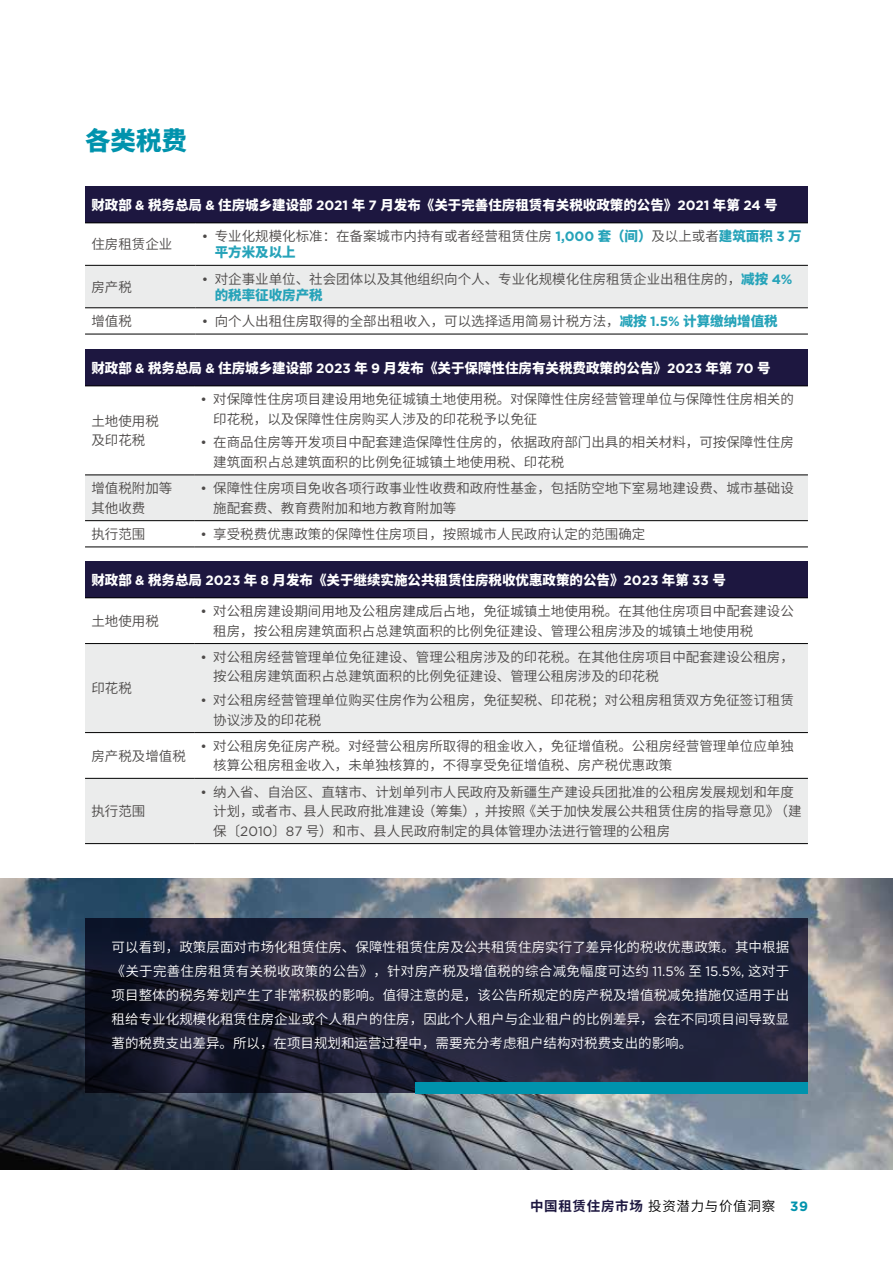
<style>
.page{position:relative;width:893px;height:1263px;background:#fff}
.page>*{position:absolute;margin:0;border:0;box-sizing:border-box;transform-origin:0 0}
.t1{font:900 25.5px "Noto Sans CJ Ksc";color:#0093ad}
.t2{font:600 13.5px/19.5px "Noto Sans CJ Ksc";color:#4c4948}
.t3{font:600 13.5px/24px "Noto Sans CJ Ksc";color:#fff;text-align:justify}
.t4{font:900 13.5px "Noto Sans CJ Ksc";color:#fff}
.t5{font:600 13.5px "Noto Sans CJ Ksc";letter-spacing:.05em;color:#000}
.s1{font-family:"Gotham";font-weight:700}
.s2{font-family:"Gotham";font-weight:400}
.s3{font-family:"Gotham";font-weight:700;color:#26a3b9}
.s4{font-weight:900;color:#26a3b9}
.s5{font-weight:700;color:#1d1740}
.s6{font-family:"Gotham";font-weight:700;color:#0093ad}
</style>
<div class="page">
<img style="left:0;top:879px;width:893px;height:290px">
<svg style="left:85px;top:918px;width:723px;height:175px;background:#222238"></svg>
<div style="left:85px;top:186px;width:723px;height:37px;background:#1d1740"></div>
<div style="left:85px;top:266px;width:723px;height:41px;background:#ebecec"></div>
<hr style="left:85px;top:222px;width:111px;height:1px;background:#000">
<hr style="left:196px;top:222px;width:612px;height:1px;background:#000">
<hr style="left:85px;top:265px;width:111px;height:1px;background:#000">
<hr style="left:196px;top:265px;width:612px;height:1px;background:#000">
<hr style="left:85px;top:307px;width:111px;height:1px;background:#000">
<hr style="left:196px;top:307px;width:612px;height:1px;background:#000">
<hr style="left:85px;top:334px;width:111px;height:1px;background:#000">
<hr style="left:196px;top:334px;width:612px;height:1px;background:#000">
<div style="left:85px;top:349px;width:723px;height:37px;background:#1d1740"></div>
<div style="left:85px;top:475px;width:723px;height:45px;background:#ebecec"></div>
<hr style="left:85px;top:385px;width:109px;height:1px;background:#000">
<hr style="left:194px;top:385px;width:614px;height:1px;background:#000">
<hr style="left:85px;top:474px;width:109px;height:1px;background:#000">
<hr style="left:194px;top:474px;width:614px;height:1px;background:#000">
<hr style="left:85px;top:520px;width:109px;height:1px;background:#000">
<hr style="left:194px;top:520px;width:614px;height:1px;background:#000">
<hr style="left:85px;top:546px;width:109px;height:1px;background:#000">
<hr style="left:194px;top:546px;width:614px;height:1px;background:#000">
<div style="left:85px;top:561px;width:723px;height:37px;background:#1d1740"></div>
<svg style="left:85px;top:644px;width:723px;height:199px;fill:#ebecec"></svg>
<hr style="left:85px;top:597px;width:109px;height:1px;background:#000">
<hr style="left:194px;top:597px;width:614px;height:1px;background:#000">
<hr style="left:85px;top:643px;width:109px;height:1px;background:#000">
<hr style="left:194px;top:643px;width:614px;height:1px;background:#000">
<hr style="left:85px;top:732px;width:109px;height:1px;background:#000">
<hr style="left:194px;top:732px;width:614px;height:1px;background:#000">
<hr style="left:85px;top:778px;width:109px;height:1px;background:#000">
<hr style="left:194px;top:778px;width:614px;height:1px;background:#000">
<hr style="left:85px;top:843px;width:109px;height:1px;background:#000">
<hr style="left:194px;top:843px;width:614px;height:1px;background:#000">
<div style="left:415px;top:1082px;width:393px;height:11px;background:#0093ad"></div>
<h1 class="t1" style="left:85px;top:126px;width:103px">各类税费</h1>
<p class="t4" style="left:91px;top:197px;width:688px">财政部 <span class="s1">&amp;</span> 税务总局 <span class="s1">&amp;</span> 住房城乡建设部 <span class="s1">2021</span> 年 <span class="s1">7</span> 月发布《关于完善住房租赁有关税收政策的公告》<span class="s1">2021</span> 年第 <span class="s1">24</span> 号</p>
<p class="t2" style="left:91px;top:235px;width:82px">住房租赁企业</p>
<p class="t2" style="left:215px;top:228px;width:588px;line-height:16.2px;text-indent:-13px"><span class="s2">•</span> 专业化规模化标准：在备案城市内持有或者经营租赁住房 <span class="s3">1,000</span> <span class="s4">套（间）</span>及以上或者<span class="s4">建筑面积</span> <span class="s3">3</span> <span class="s4">万平方米及以上</span></p>
<p class="t2" style="left:91px;top:277px;width:42px">房产税</p>
<p class="t2" style="left:215px;top:271px;width:579px;line-height:16.2px;text-indent:-13px"><span class="s2">•</span> 对企事业单位、社会团体以及其他组织向个人、专业化规模化住房租赁企业出租住房的，<span class="s4">减按</span> <span class="s3">4%</span><span class="s4">的税率征收房产税</span></p>
<p class="t2" style="left:91px;top:312px;width:42px">增值税</p>
<p class="t2" style="left:202px;top:312px;width:577px"><span class="s2">•</span> 向个人出租住房取得的全部出租收入，可以选择适用简易计税方法，<span class="s4">减按</span> <span class="s3">1.5%</span> <span class="s4">计算缴纳增值税</span></p>
<p class="t4" style="left:91px;top:360px;width:681px">财政部 <span class="s1">&amp;</span> 税务总局 <span class="s1">&amp;</span> 住房城乡建设部 <span class="s1">2023</span> 年 <span class="s1">9</span> 月发布《关于保障性住房有关税费政策的公告》<span class="s1">2023</span> 年第 <span class="s1">70</span> 号</p>
<p class="t2" style="left:91px;top:411px;width:69px">土地使用税及印花税</p>
<p class="t2" style="left:213px;top:390px;width:582px;text-indent:-13px"><span class="s2">•</span> 对保障性住房项目建设用地免征城镇土地使用税。对保障性住房经营管理单位与保障性住房相关的印花税，以及保障性住房购买人涉及的印花税予以免征</p>
<p class="t2" style="left:213px;top:433px;width:582px;text-indent:-13px"><span class="s2">•</span> 在商品住房等开发项目中配套建造保障性住房的，依据政府部门出具的相关材料，可按保障性住房建筑面积占总建筑面积的比例免征城镇土地使用税、印花税</p>
<p class="t2" style="left:91px;top:479px;width:82px">增值税附加等其他收费</p>
<p class="t2" style="left:213px;top:479px;width:582px;text-indent:-13px"><span class="s2">•</span> 保障性住房项目免收各项行政事业性收费和政府性基金，包括防空地下室易地建设费、城市基础设施配套费、教育费附加和地方教育附加等</p>
<p class="t2" style="left:91px;top:524px;width:55px">执行范围</p>
<p class="t2" style="left:201px;top:524px;width:446px"><span class="s2">•</span> 享受税费优惠政策的保障性住房项目，按照城市人民政府认定的范围确定</p>
<p class="t4" style="left:91px;top:572px;width:636px">财政部 <span class="s1">&amp;</span> 税务总局 <span class="s1">2023</span> 年 <span class="s1">8</span> 月发布《关于继续实施公共租赁住房税收优惠政策的公告》<span class="s1">2023</span> 年第 <span class="s1">33</span> 号</p>
<p class="t2" style="left:91px;top:611px;width:69px">土地使用税</p>
<p class="t2" style="left:213px;top:602px;width:582px;text-indent:-13px"><span class="s2">•</span> 对公租房建设期间用地及公租房建成后占地，免征城镇土地使用税。在其他住房项目中配套建设公租房，按公租房建筑面积占总建筑面积的比例免征建设、管理公租房涉及的城镇土地使用税</p>
<p class="t2" style="left:91px;top:679px;width:42px">印花税</p>
<p class="t2" style="left:213px;top:647px;width:582px;text-indent:-13px"><span class="s2">•</span> 对公租房经营管理单位免征建设、管理公租房涉及的印花税。在其他住房项目中配套建设公租房，按公租房建筑面积占总建筑面积的比例免征建设、管理公租房涉及的印花税</p>
<p class="t2" style="left:213px;top:691px;width:582px;text-indent:-13px"><span class="s2">•</span> 对公租房经营管理单位购买住房作为公租房，免征契税、印花税；对公租房租赁双方免征签订租赁协议涉及的印花税</p>
<p class="t2" style="left:91px;top:746px;width:96px">房产税及增值税</p>
<p class="t2" style="left:213px;top:736px;width:582px;text-indent:-13px"><span class="s2">•</span> 对公租房免征房产税。对经营公租房所取得的租金收入，免征增值税。公租房经营管理单位应单独核算公租房租金收入，未单独核算的，不得享受免征增值税、房产税优惠政策</p>
<p class="t2" style="left:91px;top:802px;width:55px">执行范围</p>
<p class="t2" style="left:213px;top:782px;width:590px;text-indent:-13px"><span class="s2">•</span> 纳入省、自治区、直辖市、计划单列市人民政府及新疆生产建设兵团批准的公租房发展规划和年度计划，或者市、县人民政府批准建设（筹集），并按照《关于加快发展公共租赁住房的指导意见》（建保〔<span class="s2">2010</span>〕<span class="s2">87</span> 号）和市、县人民政府制定的具体管理办法进行管理的公租房</p>
<p class="t3" style="left:112px;top:935px;width:679px">可以看到，政策层面对市场化租赁住房、保障性租赁住房及公共租赁住房实行了差异化的税收优惠政策。其中根据《关于完善住房租赁有关税收政策的公告》，针对房产税及增值税的综合减免幅度可达约 <span class="s2">11.5%</span> 至 <span class="s2">15.5%,</span> 这对于项目整体的税务筹划产生了非常积极的影响。值得注意的是，该公告所规定的房产税及增值税减免措施仅适用于出租给专业化规模化租赁住房企业或个人租户的住房，因此个人租户与企业租户的比例差异，会在不同项目间导致显著的税费支出差异。所以，在项目规划和运营过程中，需要充分考虑租户结构对税费支出的影响。</p>
<p class="t5" style="left:530px;top:1198px;width:279px"><span class="s5">中国租赁住房市场</span>投资潜力与价值洞察 <span class="s6">39</span></p>
</div>
